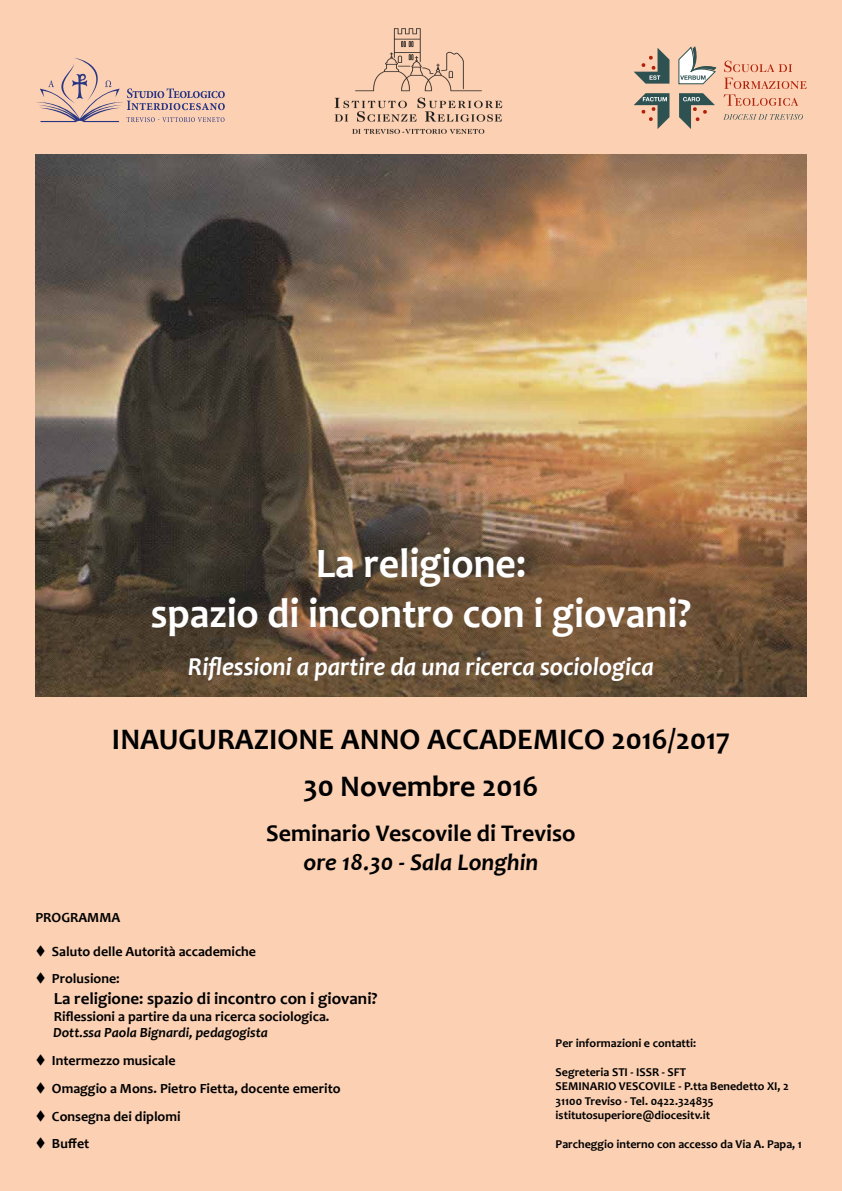
<style>
.page{position:relative;width:842px;height:1191px;background:#fff}
.page>*{position:absolute;margin:0;border:0;box-sizing:border-box;transform-origin:0 0}
.t1{font:700 42px/50.4px "Candara";color:#fff;text-align:center;scale:.95 1}
.t2{font:700 30px/47px "Candara";color:#000;text-align:center}
.t3{font:italic 700 26px "Candara";color:#fff;scale:.95 1}
.t4{font:700 24px "Candara";color:#000}
.t5{font:italic 700 24px "Candara";color:#000}
.t6{font:700 17px "Candara";color:#000}
.t7{font:700 14px "Candara";color:#000}
.t8{font:italic 700 14px "Candara";color:#000}
.t9{font:700 12px/14.4px "Candara";color:#000}
</style>
<div class="page">
<div style="left:0;top:0;width:303px;height:1191px;background:#fbd0b3"></div>
<div style="left:9px;top:0;width:833px;height:1191px;background:#fbd0b3"></div>
<img style="left:334px;top:28px;width:169px;height:106px">
<svg style="left:634px;top:93px;width:35px;height:36px"></svg>
<svg style="left:634px;top:48px;width:35px;height:36px"></svg>
<svg style="left:678px;top:47px;width:38px;height:37px"></svg>
<svg style="left:679px;top:93px;width:36px;height:36px"></svg>
<svg style="left:724px;top:61px;width:68px;height:11px"></svg>
<svg style="left:724px;top:78px;width:83px;height:28px"></svg>
<svg style="left:723px;top:114px;width:80px;height:6px"></svg>
<svg style="left:36px;top:58px;width:189px;height:64px"></svg>
<img style="left:35px;top:155px;width:772px;height:541px">
<h1 class="t1" style="left:151px;top:538px;width:571px">La religione:<br>spazio di incontro con i giovani?</h1>
<h3 class="t3" style="left:188px;top:651px;width:492px">Riflessioni a partire da una ricerca sociologica</h3>
<h2 class="t2" style="left:112px;top:716px;width:620px">INAUGURAZIONE ANNO ACCADEMICO 2016/2017<br>30 Novembre 2016</h2>
<h3 class="t4" style="left:266px;top:818px;width:311px">Seminario Vescovile di Treviso</h3>
<h3 class="t5" style="left:304px;top:847px;width:236px">ore 18.30 - Sala Longhin</h3>
<p class="t7" style="left:35px;top:909px;width:86px">PROGRAMMA</p>
<p class="t7" style="left:35px;top:942px;width:222px">▼ Saluto delle Autorità accademiche</p>
<p class="t7" style="left:35px;top:970px;width:86px">▼ Prolusione:</p>
<h3 class="t6" style="left:54px;top:988px;width:325px">La religione: spazio di incontro con i giovani?</h3>
<p class="t7" style="left:54px;top:1007px;width:277px">Riflessioni a partire da una ricerca sociologica.</p>
<p class="t8" style="left:53px;top:1024px;width:216px">Dott.ssa Paola Bignardi, pedagogista</p>
<p class="t7" style="left:35px;top:1052px;width:142px">▼ Intermezzo musicale</p>
<p class="t7" style="left:35px;top:1079px;width:307px">▼ Omaggio a Mons. Pietro Fietta, docente emerito</p>
<p class="t7" style="left:35px;top:1107px;width:147px">▼ Consegna dei diplomi</p>
<p class="t7" style="left:35px;top:1135px;width:55px">▼ Buffet</p>
<p class="t9" style="left:556px;top:1036px;width:142px">Per informazioni e contatti:</p>
<p class="t9" style="left:556px;top:1065px;width:235px">Segreteria STI - ISSR - SFT<br>SEMINARIO VESCOVILE - P.tta Benedetto XI, 2<br>31100 Treviso - Tel. 0422.324835 istitutosuperiore@diocesitv.it</p>
<p class="t9" style="left:556px;top:1137px;width:248px">Parcheggio interno con accesso da Via A. Papa, 1</p>
</div>
